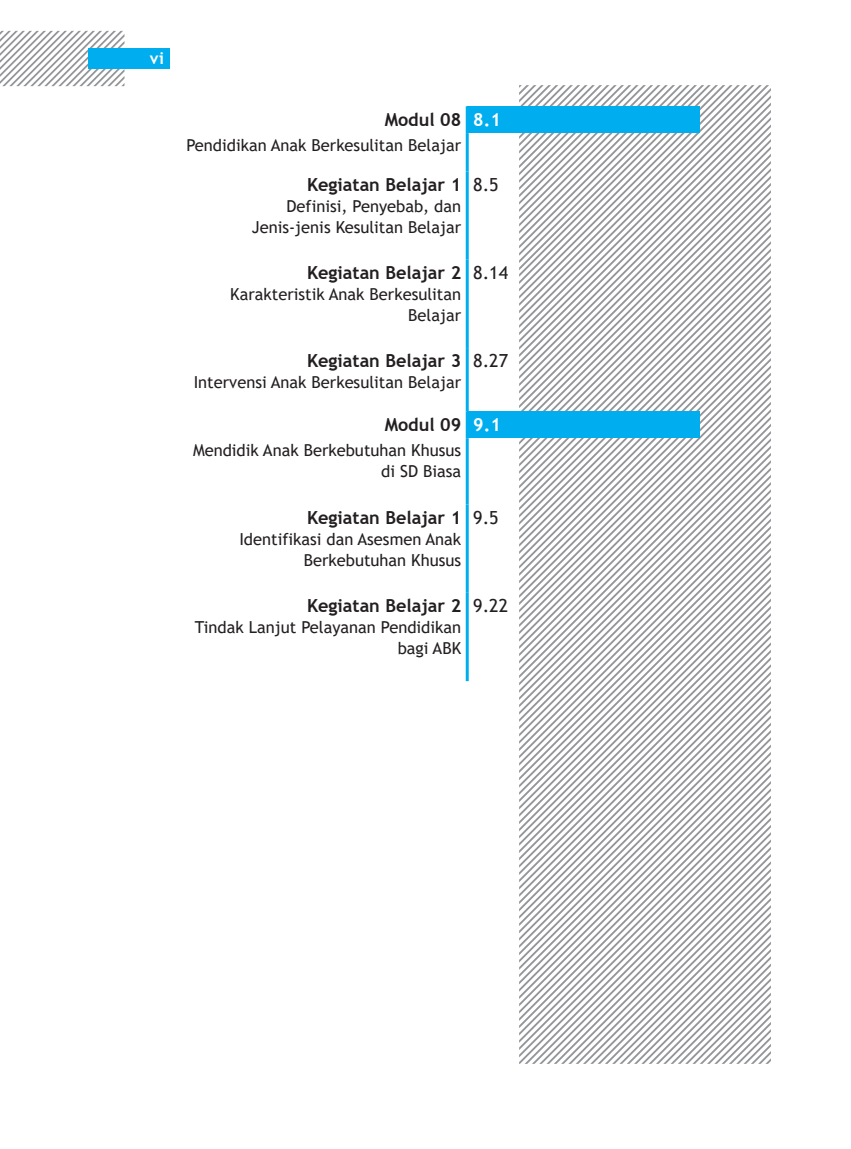
<style>
.page{position:relative;width:851px;height:1149px;background:#fff}
.page>*{position:absolute;margin:0;border:0;box-sizing:border-box;transform-origin:0 0}
.Daftar_Isi_OK{font:700 18px "Trebuchet MS";color:#231f20}
.t1{font:18px "Trebuchet MS";color:#231f20}
.t2{font:700 18px "Trebuchet MS";color:#fff}
.Daftar_Isi_OK-2{font:16.5px/21px "Trebuchet MS";color:#231f20;text-align:right}
.t3{font:700 16.5px "Trebuchet MS";color:#fff}
</style>
<div class="page">
<svg style="left:0;top:31px;width:124px;height:55px"></svg>
<div style="left:88px;top:48px;width:82px;height:21px;background:#00aeef"></div>
<svg style="left:710px;top:85px;width:59px;height:250px"></svg>
<svg style="left:710px;top:85px;width:51px;height:243px"></svg>
<svg style="left:710px;top:85px;width:44px;height:235px"></svg>
<svg style="left:710px;top:85px;width:37px;height:228px"></svg>
<svg style="left:710px;top:85px;width:29px;height:221px"></svg>
<svg style="left:710px;top:85px;width:22px;height:213px"></svg>
<svg style="left:710px;top:85px;width:15px;height:206px"></svg>
<svg style="left:710px;top:85px;width:8px;height:199px"></svg>
<svg style="left:519px;top:85px;width:191px;height:401px"></svg>
<svg style="left:519px;top:486px;width:251px;height:40px"></svg>
<svg style="left:519px;top:526px;width:251px;height:537px"></svg>
<div style="left:467px;top:106px;width:232px;height:27px;background:#00aeef"></div>
<hr style="left:465px;top:106px;width:3px;height:27px;background:#00aeef">
<hr style="left:465px;top:133px;width:3px;height:38px;background:#00aeef">
<hr style="left:465px;top:171px;width:3px;height:89px;background:#00aeef">
<hr style="left:465px;top:260px;width:3px;height:88px;background:#00aeef">
<hr style="left:465px;top:348px;width:3px;height:63px;background:#00aeef">
<div style="left:467px;top:411px;width:232px;height:27px;background:#00aeef"></div>
<hr style="left:465px;top:411px;width:3px;height:27px;background:#00aeef">
<hr style="left:465px;top:438px;width:3px;height:66px;background:#00aeef">
<hr style="left:465px;top:504px;width:3px;height:88px;background:#00aeef">
<hr style="left:465px;top:592px;width:3px;height:89px;background:#00aeef">
<p class="t3" style="left:150px;top:48px;width:16px">vi</p>
<p class="Daftar_Isi_OK" style="left:384px;top:108px;width:78px">Modul 08</p>
<p class="t2" style="left:473px;top:108px;width:29px">8.1</p>
<p class="Daftar_Isi_OK-2" style="left:186px;top:135px;width:276px">Pendidikan Anak Berkesulitan Belajar</p>
<p class="Daftar_Isi_OK" style="left:307px;top:173px;width:156px">Kegiatan Belajar 1</p>
<p class="Daftar_Isi_OK-2" style="left:286px;top:195px;width:176px">Definisi, Penyebab, dan</p>
<p class="Daftar_Isi_OK-2" style="left:252px;top:216px;width:211px">Jenis-jenis Kesulitan Belajar</p>
<p class="t1" style="left:473px;top:173px;width:27px">8.5</p>
<p class="Daftar_Isi_OK" style="left:307px;top:261px;width:156px">Kegiatan Belajar 2</p>
<p class="Daftar_Isi_OK-2" style="left:230px;top:283px;width:232px">Karakteristik Anak Berkesulitan<br>Belajar</p>
<p class="Daftar_Isi_OK" style="left:307px;top:349px;width:156px">Kegiatan Belajar 3</p>
<p class="Daftar_Isi_OK-2" style="left:194px;top:372px;width:269px">Intervensi Anak Berkesulitan Belajar</p>
<p class="t1" style="left:473px;top:261px;width:36px">8.14</p>
<p class="t1" style="left:473px;top:349px;width:36px">8.27</p>
<p class="Daftar_Isi_OK" style="left:384px;top:413px;width:78px">Modul 09</p>
<p class="t2" style="left:473px;top:413px;width:29px">9.1</p>
<p class="Daftar_Isi_OK-2" style="left:193px;top:440px;width:269px">Mendidik Anak Berkebutuhan Khusus</p>
<p class="Daftar_Isi_OK-2" style="left:381px;top:461px;width:81px">di SD Biasa</p>
<p class="Daftar_Isi_OK" style="left:307px;top:506px;width:156px">Kegiatan Belajar 1</p>
<p class="Daftar_Isi_OK-2" style="left:239px;top:528px;width:223px">Identifikasi dan Asesmen Anak<br>Berkebutuhan Khusus</p>
<p class="t1" style="left:473px;top:506px;width:27px">9.5</p>
<p class="Daftar_Isi_OK" style="left:307px;top:594px;width:156px">Kegiatan Belajar 2</p>
<p class="Daftar_Isi_OK-2" style="left:195px;top:616px;width:268px">Tindak Lanjut Pelayanan Pendidikan bagi ABK</p>
<p class="t1" style="left:473px;top:594px;width:36px">9.22</p>
</div>
